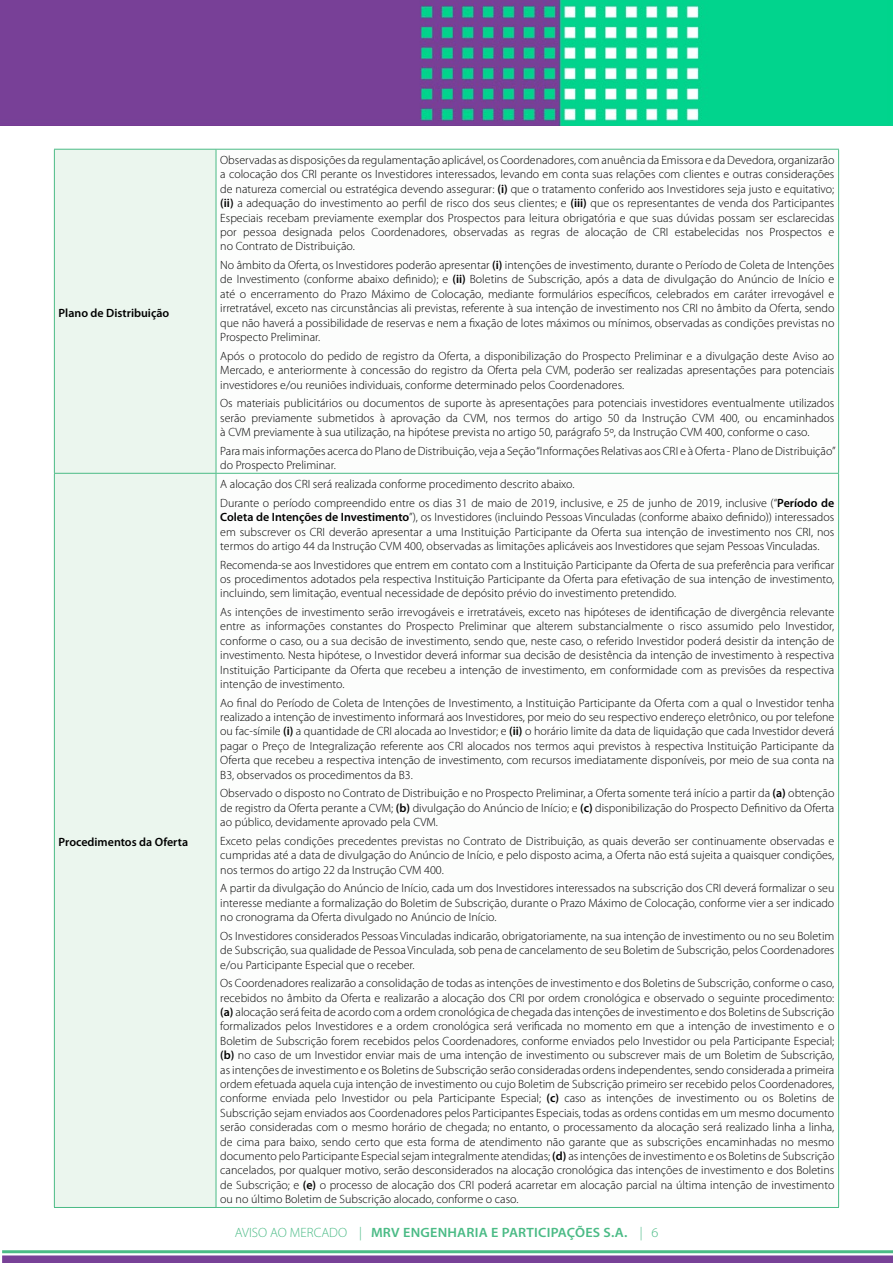
<style>
.page{position:relative;width:893px;height:1263px;background:#fff}
.page>*{position:absolute;margin:0;border:0;box-sizing:border-box;transform-origin:0 0}
.t1{font:600 13.5px "Myriad Pro";letter-spacing:.015em;color:#4bbb86;scale:1.05 1}
.t2{font:300 12px/14.4px "Myriad Pro";color:#000;text-align:justify}
.t3{font:600 12px "Myriad Pro";color:#000}
.s1{font-weight:600}
.s2{font-weight:300}
</style>
<div class="page">
<img style="left:0;top:0;width:893px;height:125px">
<div style="left:2px;top:1255px;width:891px;height:8px;background:#784197"></div>
<hr style="left:2px;top:1250px;width:891px;height:3px;background:#4bbb86">
<div style="left:55px;top:150px;width:161px;height:1057px;background:#ebf6ee"></div>
<hr style="left:54px;top:150px;width:1px;height:323px;background:#4bbb86">
<hr style="left:54px;top:149px;width:162px;height:1px;background:#4bbb86">
<hr style="left:216px;top:150px;width:1px;height:323px;background:#4bbb86">
<hr style="left:216px;top:149px;width:623px;height:1px;background:#4bbb86">
<hr style="left:838px;top:150px;width:1px;height:323px;background:#4bbb86">
<hr style="left:54px;top:474px;width:1px;height:733px;background:#4bbb86">
<hr style="left:54px;top:473px;width:162px;height:1px;background:#4bbb86">
<hr style="left:216px;top:474px;width:1px;height:733px;background:#4bbb86">
<hr style="left:216px;top:473px;width:623px;height:1px;background:#4bbb86">
<hr style="left:838px;top:474px;width:1px;height:733px;background:#4bbb86">
<hr style="left:54px;top:1207px;width:162px;height:1px;background:#4bbb86">
<hr style="left:216px;top:1207px;width:623px;height:1px;background:#4bbb86">
<p class="t3" style="left:59px;top:305px;width:112px">Plano de Distribuição</p>
<p class="t3" style="left:59px;top:834px;width:131px">Procedimentos da Oferta</p>
<p class="t2" style="left:220px;top:153px;width:616px">Observadas as disposições da regulamentação aplicável, os Coordenadores, com anuência da Emissora e da Devedora, organizarão a colocação dos CRI perante os Investidores interessados, levando em conta suas relações com clientes e outras considerações de natureza comercial ou estratégica devendo assegurar: <span class="s1">(i)</span> que o tratamento conferido aos Investidores seja justo e equitativo; <span class="s1">(ii)</span> a adequação do investimento ao perfil de risco dos seus clientes; e <span class="s1">(iii)</span> que os representantes de venda dos Participantes Especiais recebam previamente exemplar dos Prospectos para leitura obrigatória e que suas dúvidas possam ser esclarecidas por pessoa designada pelos Coordenadores, observadas as regras de alocação de CRI estabelecidas nos Prospectos e no Contrato de Distribuição.</p>
<p class="t2" style="left:220px;top:258px;width:616px">No âmbito da Oferta, os Investidores poderão apresentar <span class="s1">(i)</span> intenções de investimento, durante o Período de Coleta de Intenções de Investimento (conforme abaixo definido); e <span class="s1">(ii)</span> Boletins de Subscrição, após a data de divulgação do Anúncio de Início e até o encerramento do Prazo Máximo de Colocação, mediante formulários específicos, celebrados em caráter irrevogável e irretratável, exceto nas circunstâncias ali previstas, referente à sua intenção de investimento nos CRI no âmbito da Oferta, sendo que não haverá a possibilidade de reservas e nem a fixação de lotes máximos ou mínimos, observadas as condições previstas no Prospecto Preliminar.</p>
<p class="t2" style="left:220px;top:349px;width:616px">Após o protocolo do pedido de registro da Oferta, a disponibilização do Prospecto Preliminar e a divulgação deste Aviso ao Mercado, e anteriormente à concessão do registro da Oferta pela CVM, poderão ser realizadas apresentações para potenciais investidores e/ou reuniões individuais, conforme determinado pelos Coordenadores.</p>
<p class="t2" style="left:220px;top:396px;width:616px">Os materiais publicitários ou documentos de suporte às apresentações para potenciais investidores eventualmente utilizados serão previamente submetidos à aprovação da CVM, nos termos do artigo 50 da Instrução CVM 400, ou encaminhados à CVM previamente à sua utilização, na hipótese prevista no artigo 50, parágrafo 5º, da Instrução CVM 400, conforme o caso.</p>
<p class="t2" style="left:220px;top:444px;width:617px">Para mais informações acerca do Plano de Distribuição, veja a Seção “Informações Relativas aos CRI e à Oferta - Plano de Distribuição” do Prospecto Preliminar.</p>
<p class="t2" style="left:220px;top:475px;width:616px;line-height:18.6px">A alocação dos CRI será realizada conforme procedimento descrito abaixo.<br>Durante o período compreendido entre os dias 31 de maio de 2019, inclusive, e 25 de junho de 2019, inclusive (“<span class="s1">Período de</span></p>
<p class="t2" style="left:220px;top:510px;width:616px"><span class="s1">Coleta de Intenções de Investimento</span>”), os Investidores (incluindo Pessoas Vinculadas (conforme abaixo definido)) interessados em subscrever os CRI deverão apresentar a uma Instituição Participante da Oferta sua intenção de investimento nos CRI, nos termos do artigo 44 da Instrução CVM 400, observadas as limitações aplicáveis aos Investidores que sejam Pessoas Vinculadas.</p>
<p class="t2" style="left:220px;top:557px;width:616px">Recomenda-se aos Investidores que entrem em contato com a Instituição Participante da Oferta de sua preferência para verificar os procedimentos adotados pela respectiva Instituição Participante da Oferta para efetivação de sua intenção de investimento, incluindo, sem limitação, eventual necessidade de depósito prévio do investimento pretendido.</p>
<p class="t2" style="left:220px;top:605px;width:616px">As intenções de investimento serão irrevogáveis e irretratáveis, exceto nas hipóteses de identificação de divergência relevante entre as informações constantes do Prospecto Preliminar que alterem substancialmente o risco assumido pelo Investidor, conforme o caso, ou a sua decisão de investimento, sendo que, neste caso, o referido Investidor poderá desistir da intenção de investimento. Nesta hipótese, o Investidor deverá informar sua decisão de desistência da intenção de investimento à respectiva Instituição Participante da Oferta que recebeu a intenção de investimento, em conformidade com as previsões da respectiva intenção de investimento.</p>
<p class="t2" style="left:220px;top:696px;width:616px">Ao final do Período de Coleta de Intenções de Investimento, a Instituição Participante da Oferta com a qual o Investidor tenha realizado a intenção de investimento informará aos Investidores, por meio do seu respectivo endereço eletrônico, ou por telefone ou fac-símile <span class="s1">(i)</span> a quantidade de CRI alocada ao Investidor; e <span class="s1">(ii)</span> o horário limite da data de liquidação que cada Investidor deverá pagar o Preço de Integralização referente aos CRI alocados nos termos aqui previstos à respectiva Instituição Participante da Oferta que recebeu a respectiva intenção de investimento, com recursos imediatamente disponíveis, por meio de sua conta na B3, observados os procedimentos da B3.</p>
<p class="t2" style="left:220px;top:786px;width:616px">Observado o disposto no Contrato de Distribuição e no Prospecto Preliminar, a Oferta somente terá início a partir da <span class="s1">(a)</span> obtenção de registro da Oferta perante a CVM; <span class="s1">(b)</span> divulgação do Anúncio de Início; e <span class="s1">(c)</span> disponibilização do Prospecto Definitivo da Oferta ao público, devidamente aprovado pela CVM.</p>
<p class="t2" style="left:220px;top:834px;width:616px">Exceto pelas condições precedentes previstas no Contrato de Distribuição, as quais deverão ser continuamente observadas e cumpridas até a data de divulgação do Anúncio de Início, e pelo disposto acima, a Oferta não está sujeita a quaisquer condições, nos termos do artigo 22 da Instrução CVM 400.</p>
<p class="t2" style="left:220px;top:881px;width:616px">A partir da divulgação do Anúncio de Início, cada um dos Investidores interessados na subscrição dos CRI deverá formalizar o seu interesse mediante a formalização do Boletim de Subscrição, durante o Prazo Máximo de Colocação, conforme vier a ser indicado no cronograma da Oferta divulgado no Anúncio de Início.</p>
<p class="t2" style="left:220px;top:929px;width:616px">Os Investidores considerados Pessoas Vinculadas indicarão, obrigatoriamente, na sua intenção de investimento ou no seu Boletim de Subscrição, sua qualidade de Pessoa Vinculada, sob pena de cancelamento de seu Boletim de Subscrição, pelos Coordenadores e/ou Participante Especial que o receber.</p>
<p class="t2" style="left:220px;top:976px;width:616px">Os Coordenadores realizarão a consolidação de todas as intenções de investimento e dos Boletins de Subscrição, conforme o caso, recebidos no âmbito da Oferta e realizarão a alocação dos CRI por ordem cronológica e observado o seguinte procedimento: <span class="s1">(a)</span> alocação será feita de acordo com a ordem cronológica de chegada das intenções de investimento e dos Boletins de Subscrição formalizados pelos Investidores e a ordem cronológica será verificada no momento em que a intenção de investimento e o Boletim de Subscrição forem recebidos pelos Coordenadores, conforme enviados pelo Investidor ou pela Participante Especial; <span class="s1">(b)</span> no caso de um Investidor enviar mais de uma intenção de investimento ou subscrever mais de um Boletim de Subscrição, as intenções de investimento e os Boletins de Subscrição serão consideradas ordens independentes, sendo considerada a primeira ordem efetuada aquela cuja intenção de investimento ou cujo Boletim de Subscrição primeiro ser recebido pelos Coordenadores, conforme enviada pelo Investidor ou pela Participante Especial; <span class="s1">(c)</span> caso as intenções de investimento ou os Boletins de Subscrição sejam enviados aos Coordenadores pelos Participantes Especiais, todas as ordens contidas em um mesmo documento serão consideradas com o mesmo horário de chegada; no entanto, o processamento da alocação será realizado linha a linha, de cima para baixo, sendo certo que esta forma de atendimento não garante que as subscrições encaminhadas no mesmo documento pelo Participante Especial sejam integralmente atendidas; <span class="s1">(d)</span> as intenções de investimento e os Boletins de Subscrição cancelados, por qualquer motivo, serão desconsiderados na alocação cronológica das intenções de investimento e dos Boletins de Subscrição; e <span class="s1">(e)</span> o processo de alocação dos CRI poderá acarretar em alocação parcial na última intenção de investimento ou no último Boletim de Subscrição alocado, conforme o caso.</p>
<p class="t1" style="left:235px;top:1224px;width:405px"><span class="s2">AVISO AO MERCADO |</span> MRV ENGENHARIA E PARTICIPAÇÕES S.A. <span class="s2">|</span> <span class="s2">6</span></p>
</div>
